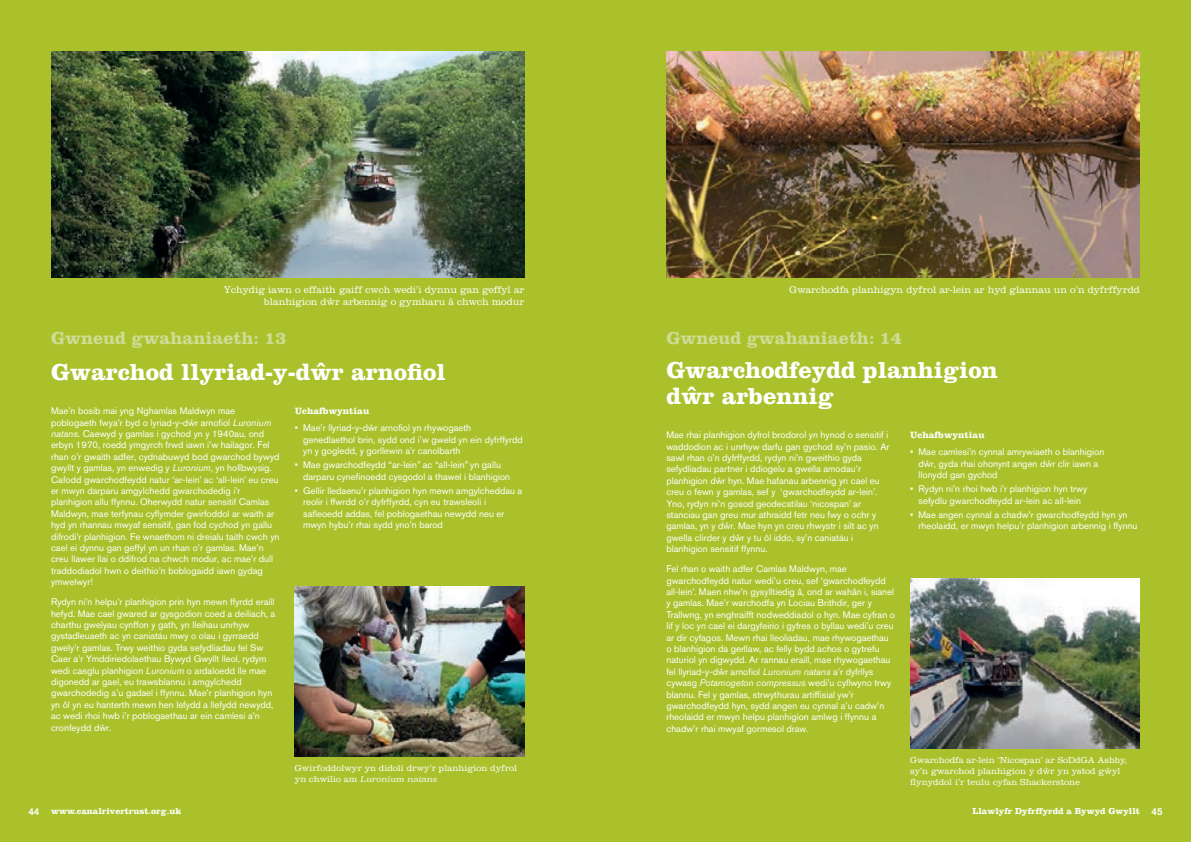
<style>
.page{position:relative;width:1191px;height:842px;background:#aac12c}
.page>*{position:absolute;margin:0;border:0;box-sizing:border-box;transform-origin:0 0}
.t1{font:700 24px/26px "Clarendon LT Std";color:#fff}
.t2{font:700 18px "Clarendon LT Std";color:#d0db93}
.t3{font:300 10px/12px "Clarendon LT Std";color:#fff;text-align:right}
.t4{font:9.5px/11.4px "Akzidenz Grotesk BQ";color:#fff}
.t5{font:700 9.5px "Clarendon LT Std";color:#fff}
.t6{font:300 9px/10.8px "Clarendon LT Std";color:#fff}
.t7{font:700 9px "Clarendon LT Std";color:#fff}
.t8{font:italic 300 8px "Superclarendon";color:#fff}
.s1{font-style:italic}
.s2{font-family:"Clarendon LT Std";font-style:normal;font-size:9px}
.s3{font-family:"Akzidenz Grotesk BQ";font-weight:500;font-size:10px}
</style>
<div class="page">
<img style="left:51px;top:51px;width:473px;height:227px">
<img style="left:666px;top:51px;width:474px;height:227px">
<img style="left:295px;top:587px;width:229px;height:170px">
<img style="left:910px;top:578px;width:230px;height:170px">
<p class="t3" style="left:224px;top:284px;width:302px">Ychydig iawn o effaith gaiff cwch wedi’i dynnu gan geffyl ar blanhigion dwˆ r arbennig o gymharu â chwch modur</p>
<p class="t3" style="left:789px;top:284px;width:352px">Gwarchodfa planhigyn dyfrol ar-lein ar hyd glannau un o’n dyfrffyrdd</p>
<h2 class="t2" style="left:51px;top:327px;width:237px">Gwneud gwahaniaeth: 13</h2>
<h1 class="t1" style="left:51px;top:359px;width:396px">Gwarchod llyriad-y-dwˆ r arnofiol</h1>
<p class="t4" style="left:51px;top:405px;width:230px">Mae’n bosib mai yng Nghamlas Maldwyn mae poblogaeth fwya’r byd o lyriad-y-dwˆ r arnofiol <span class="s1">Luronium natans</span>. Caewyd y gamlas i gychod yn y 1940au, ond erbyn 1970, roedd ymgyrch frwd iawn i’w hailagor. Fel rhan o’r gwaith adfer, cydnabuwyd bod gwarchod bywyd gwyllt y gamlas, yn enwedig y <span class="s1">Luronium</span>, yn hollbwysig.<br>Cafodd gwarchodfeydd natur ‘ar-lein’ ac ‘all-lein’ eu creu er mwyn darparu amgylchedd gwarchodedig i’r planhigion allu ffynnu. Oherwydd natur sensitif Camlas Maldwyn, mae terfynau cyflymder gwirfoddol ar waith ar hyd yn rhannau mwyaf sensitif, gan fod cychod yn gallu difrodi’r planhigion. Fe wnaethom ni dreialu taith cwch yn cael ei dynnu gan geffyl yn un rhan o’r gamlas. Mae’n creu llawer llai o ddifrod na chwch modur, ac mae’r dull traddodiadol hwn o deithio’n boblogaidd iawn gydag ymwelwyr!</p>
<p class="t4" style="left:51px;top:596px;width:226px">Rydyn ni’n helpu’r planhigion prin hyn mewn ffyrdd eraill hefyd. Mae cael gwared ar gysgodion coed a deiliach, a charthu gwelyau cynffon y gath, yn lleihau unrhyw gystadleuaeth ac yn caniatáu mwy o olau i gyrraedd gwely’r gamlas. Trwy weithio gyda sefydliadau fel Sw Caer a’r Ymddiriedolaethau Bywyd Gwyllt lleol, rydym wedi casglu planhigion <span class="s1">Luronium</span> o ardaloedd lle mae digonedd ar gael, eu trawsblannu i amgylchedd gwarchodedig a’u gadael i ffynnu. Mae’r planhigion hyn yn ôl yn eu hanterth mewn hen lefydd a llefydd newydd, ac wedi rhoi hwb i’r poblogaethau ar ein camlesi a’n cronfeydd dwˆ r.</p>
<p class="t5" style="left:295px;top:405px;width:76px">Uchafbwyntiau</p>
<p class="t4" style="left:303px;top:422px;width:221px;text-indent:-8px">• Mae’r llyriad-y-dwˆ r arnofiol yn rhywogaeth genedlaethol brin, sydd ond i’w gweld yn ein dyfrffyrdd yn y gogledd, y gorllewin a’r canolbarth</p>
<p class="t4" style="left:303px;top:459px;width:208px;text-indent:-8px">• Mae gwarchodfeydd “ar-lein” ac “all-lein” yn gallu darparu cynefinoedd cysgodol a thawel i blanhigion</p>
<p class="t4" style="left:303px;top:485px;width:221px;text-indent:-8px">• Gellir lledaenu’r planhigion hyn mewn amgylcheddau a reolir i ffwrdd o’r dyfrffyrdd, cyn eu trawsleoli i safleoedd addas, fel poblogaethau newydd neu er mwyn hybu’r rhai sydd yno’n barod</p>
<p class="t6" style="left:295px;top:763px;width:224px">Gwirfoddolwyr yn didoli drwy’r planhigion dyfrol</p>
<p class="t8" style="left:295px;top:774px;width:143px"><span class="s2">yn chwilio am</span> Luronium natans</p>
<h2 class="t2" style="left:666px;top:327px;width:237px">Gwneud gwahaniaeth: 14</h2>
<h1 class="t1" style="left:666px;top:357px;width:333px">Gwarchodfeydd planhigion dwˆ r arbennig</h1>
<p class="t4" style="left:666px;top:429px;width:225px">Mae rhai planhigion dyfrol brodorol yn hynod o sensitif i waddodion ac i unrhyw darfu gan gychod sy’n pasio. Ar sawl rhan o’n dyfrffyrdd, rydyn ni’n gweithio gyda sefydliadau partner i ddiogelu a gwella amodau’r planhigion dwˆ r hyn. Mae hafanau arbennig yn cael eu creu o fewn y gamlas, sef y ‘gwarchodfeydd ar-lein’.<br>Yno, rydyn ni’n gosod geodecstilau ‘nicospan’ ar stanciau gan greu mur athraidd fetr neu fwy o ochr y gamlas, yn y dwˆ r. Mae hyn yn creu rhwystr i silt ac yn gwella clirder y dwˆ r y tu ôl iddo, sy’n caniatáu i blanhigion sensitif ffynnu.</p>
<p class="t4" style="left:666px;top:563px;width:230px">Fel rhan o waith adfer Camlas Maldwyn, mae gwarchodfeydd natur wedi’u creu, sef ‘gwarchodfeydd all-lein’. Maen nhw’n gysylltiedig â, ond ar wahân i, sianel y gamlas. Mae’r warchodfa yn Lociau Brithdir, ger y Trallwng, yn enghraifft nodweddiadol o hyn. Mae cyfran o lif y loc yn cael ei dargyfeirio i gyfres o byllau wedi’u creu ar dir cyfagos. Mewn rhai lleoliadau, mae rhywogaethau o blanhigion da gerllaw, ac felly bydd achos o gytrefu naturiol yn digwydd. Ar rannau eraill, mae rhywogaethau fel llyriad-y-dwˆ r arnofiol <span class="s1">Luronium natans</span> a’r dyfrllys cywasg <span class="s1">Potamogeton compressus</span> wedi’u cyflwyno trwy blannu. Fel y gamlas, strwythurau artiffisial yw’r gwarchodfeydd hyn, sydd angen eu cynnal a’u cadw’n rheolaidd er mwyn helpu planhigion amlwg i ffynnu a chadw’r rhai mwyaf gormesol draw.</p>
<p class="t5" style="left:910px;top:429px;width:76px">Uchafbwyntiau</p>
<p class="t4" style="left:918px;top:446px;width:187px;text-indent:-8px">• Mae camlesi’n cynnal amrywiaeth o blanhigion dwˆ r, gyda rhai ohonynt angen dwˆ r clir iawn a llonydd gan gychod</p>
<p class="t4" style="left:910px;top:483px;width:178px;text-align:center">• Rydyn ni’n rhoi hwb i’r planhigion hyn trwy sefydlu gwarchodfeydd ar-lein ac all-lein</p>
<p class="t4" style="left:918px;top:509px;width:220px;text-indent:-8px">• Mae angen cynnal a chadw’r gwarchodfeydd hyn yn rheolaidd, er mwyn helpu’r planhigion arbennig i ffynnu</p>
<p class="t6" style="left:910px;top:754px;width:218px">Gwarchodfa ar-lein ‘Nicospan’ ar SoDdGA Ashby, sy’n gwarchod planhigion y dwˆ r yn ystod gwˆ yl flynyddol i’r teulu cyfan Shackerstone</p>
<p class="t7" style="left:28px;top:805px;width:155px"><span class="s3">44</span> www.canalrivertrust.org.uk</p>
<p class="t7" style="left:972px;top:805px;width:192px">Llawlyfr Dyfrffyrdd a Bywyd Gwyllt <span class="s3">45</span></p>
</div>
